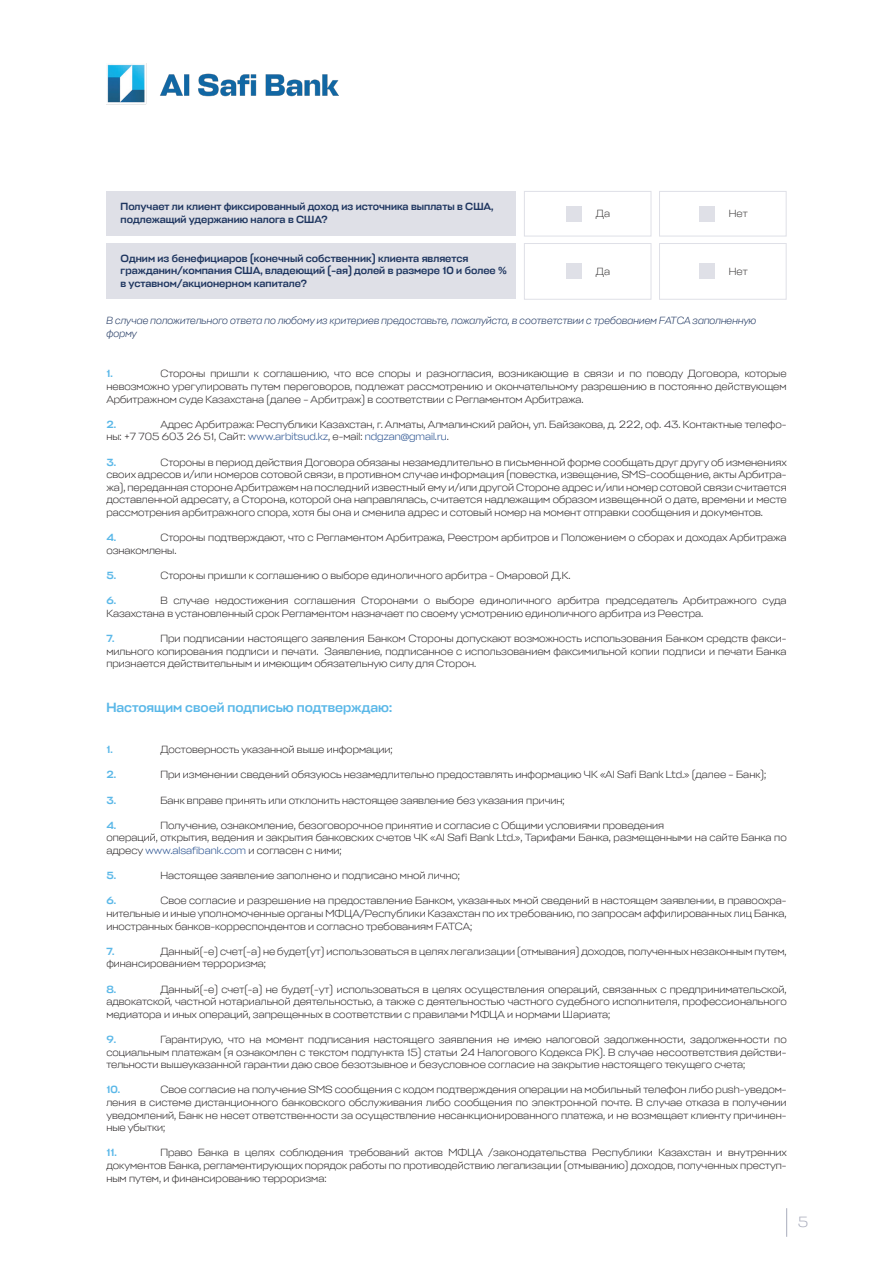
<style>
.page{position:relative;width:893px;height:1263px;background:#fff}
.page>*{position:absolute;margin:0;border:0;box-sizing:border-box;transform-origin:0 0}
.t1{font:300 15px "Stapel";color:#a9acbc}
.t2{font:500 13.5px "Stapel";color:#5bb8e8}
.t3{font:300 10.5px/12.6px "Stapel";color:#231f20;text-align:justify}
.t4{font:500 10.5px/12.6px "Stapel";color:#1f3660}
.t5{font:italic 300 10.5px/12.6px "Stapel";color:#1f3660}
.t6{font:500 10.5px "Stapel";color:#5bb8e8}
.t7{font:300 10.5px "Stapel";color:#373535}
.s1{color:#1b4688}
</style>
<div class="page">
<div style="left:106px;top:191px;width:410px;height:45px;background:#dfe0e7"></div>
<div style="left:524px;top:191px;width:127px;height:45px;border:1px solid #dfe0e7"></div>
<div style="left:659px;top:191px;width:127px;height:45px;border:1px solid #dfe0e7"></div>
<div style="left:566px;top:206px;width:15px;height:15px;background:#dfe0e7"></div>
<div style="left:699px;top:206px;width:15px;height:15px;background:#dfe0e7"></div>
<div style="left:106px;top:243px;width:410px;height:56px;background:#dfe0e7"></div>
<div style="left:524px;top:243px;width:127px;height:57px;border:1px solid #dfe0e7"></div>
<div style="left:659px;top:243px;width:127px;height:57px;border:1px solid #dfe0e7"></div>
<div style="left:566px;top:264px;width:15px;height:15px;background:#dfe0e7"></div>
<div style="left:699px;top:264px;width:15px;height:15px;background:#dfe0e7"></div>
<img style="left:106px;top:64px;width:232px;height:41px">
<svg style="left:786px;top:1208px;width:1px;height:29px"></svg>
<p class="t4" style="left:121px;top:201px;width:374px">Получает ли клиент фиксированный доход из источника выплаты в США, подлежащий удержанию налога в США?</p>
<p class="t7" style="left:596px;top:207px;width:16px">Да</p>
<p class="t7" style="left:729px;top:207px;width:20px">Нет</p>
<p class="t4" style="left:121px;top:252px;width:388px">Одним из бенефициаров (конечный собственник) клиента является гражданин/компания США, владеющий (-ая) долей в размере 10 и более % в уставном/акционерном капитале?</p>
<p class="t7" style="left:596px;top:265px;width:16px">Да</p>
<p class="t7" style="left:729px;top:265px;width:20px">Нет</p>
<p class="t5" style="left:106px;top:314px;width:651px">В случае положительного ответа по любому из критериев предоставьте, пожалуйста, в соответствии с требованием FATCA заполненную форму</p>
<p class="t6" style="left:106px;top:367px;width:8px">1.</p>
<p class="t3" style="left:106px;top:368px;width:682px;text-indent:54px">Стороны пришли к соглашению, что все споры и разногласия, возникающие в связи и по поводу Договора, которые невозможно урегулировать путем переговоров, подлежат рассмотрению и окончательному разрешению в постоянно действующем Арбитражном суде Казахстана (далее – Арбитраж) в соответствии с Регламентом Арбитража.</p>
<p class="t6" style="left:106px;top:418px;width:11px">2.</p>
<p class="t3" style="left:106px;top:418px;width:682px;text-indent:54px">Адрес Арбитража: Республики Казахстан, г. Алматы, Алмалинский район, ул. Байзакова, д. 222, оф. 43. Контактные телефо&shy;ны: +7 705 603 26 51, Сайт: <span class="s1">www.arbitsud.kz</span>, е-маil: <span class="s1">ndgzan@gmail.ru</span>.</p>
<p class="t6" style="left:106px;top:456px;width:11px">3.</p>
<p class="t3" style="left:106px;top:456px;width:682px;text-indent:54px">Стороны в период действия Договора обязаны незамедлительно в письменной форме сообщать друг другу об изменениях своих адресов и/или номеров сотовой связи, в противном случае информация (повестка, извещение, SMS-сообщение, акты Арбитра&shy;жа), переданная стороне Арбитражем на последний известный ему и/или другой Стороне адрес и/или номер сотовой связи считается доставленной адресату, а Сторона, которой она направлялась, считается надлежащим образом извещенной о дате, времени и месте рассмотрения арбитражного спора, хотя бы она и сменила адрес и сотовый номер на момент отправки сообщения и документов.</p>
<p class="t6" style="left:106px;top:531px;width:11px">4.</p>
<p class="t3" style="left:106px;top:531px;width:682px;text-indent:54px">Стороны подтверждают, что с Регламентом Арбитража, Реестром арбитров и Положением о сборах и доходах Арбитража ознакомлены.</p>
<p class="t6" style="left:106px;top:569px;width:11px">5.</p>
<p class="t3" style="left:160px;top:569px;width:412px">Стороны пришли к соглашению о выборе единоличного арбитра - Омаровой Д.К.</p>
<p class="t6" style="left:106px;top:594px;width:11px">6.</p>
<p class="t3" style="left:106px;top:594px;width:682px;text-indent:54px">В случае недостижения соглашения Сторонами о выборе единоличного арбитра председатель Арбитражного суда<br>Казахстана в установленный срок Регламентом назначает по своему усмотрению единоличного арбитра из Реестра.</p>
<p class="t6" style="left:106px;top:632px;width:10px">7.</p>
<p class="t3" style="left:106px;top:632px;width:682px;text-indent:54px">При подписании настоящего заявления Банком Стороны допускают возможность использования Банком средств факси&shy;мильного копирования подписи и печати. Заявление, подписанное с использованием факсимильной копии подписи и печати Банка признается действительным и имеющим обязательную силу для Сторон.</p>
<p class="t2" style="left:106px;top:700px;width:287px">Настоящим своей подписью подтверждаю:</p>
<p class="t6" style="left:106px;top:743px;width:8px">1.</p>
<p class="t3" style="left:160px;top:743px;width:234px">Достоверность указанной выше информации;</p>
<p class="t6" style="left:106px;top:768px;width:11px">2.</p>
<p class="t3" style="left:160px;top:768px;width:607px">При изменении сведений обязуюсь незамедлительно предоставлять информацию ЧК «Al Safi Bank Ltd.» (далее – Банк);</p>
<p class="t6" style="left:106px;top:794px;width:11px">3.</p>
<p class="t3" style="left:160px;top:794px;width:406px">Банк вправе принять или отклонить настоящее заявление без указания причин;</p>
<p class="t6" style="left:106px;top:819px;width:11px">4.</p>
<p class="t3" style="left:106px;top:819px;width:682px;text-align:left;text-indent:54px">Получение, ознакомление, безоговорочное принятие и согласие с Общими условиями проведения<br>операций, открытия, ведения и закрытия банковских счетов ЧК «Al Safi Bank Ltd.», Тарифами Банка, размещенными на сайте Банка по адресу <span class="s1">www.alsafibank.com</span> и согласен с ними;</p>
<p class="t6" style="left:106px;top:869px;width:11px">5.</p>
<p class="t3" style="left:160px;top:869px;width:301px">Настоящее заявление заполнено и подписано мной лично;</p>
<p class="t6" style="left:106px;top:894px;width:11px">6.</p>
<p class="t3" style="left:106px;top:894px;width:682px;text-indent:54px">Свое согласие и разрешение на предоставление Банком, указанных мной сведений в настоящем заявлении, в правоохра&shy;нительные и иные уполномоченные органы МФЦА/Республики Казахстан по их требованию, по запросам аффилированных лиц Банка, иностранных банков-корреспондентов и согласно требованиям FATCA;</p>
<p class="t6" style="left:106px;top:945px;width:10px">7.</p>
<p class="t3" style="left:106px;top:945px;width:682px;text-indent:54px">Данный(-е) счет(-а) не будет(ут) использоваться в целях легализации (отмывания) доходов, полученных незаконным путем, финансированием терроризма;</p>
<p class="t6" style="left:106px;top:983px;width:11px">8.</p>
<p class="t3" style="left:106px;top:983px;width:682px;text-indent:54px">Данный(-е) счет(-а) не будет(-ут) использоваться в целях осуществления операций, связанных с предпринимательской, адвокатской, частной нотариальной деятельностью, а также с деятельностью частного судебного исполнителя, профессионального медиатора и иных операций, запрещенных в соответствии с правилами МФЦА и нормами Шариата;</p>
<p class="t6" style="left:106px;top:1033px;width:11px">9.</p>
<p class="t3" style="left:106px;top:1033px;width:682px;text-indent:54px">Гарантирую, что на момент подписания настоящего заявления не имею налоговой задолженности, задолженности по социальным платежам (я ознакомлен с текстом подпункта 15) статьи 24 Налогового Кодекса РК). В случае несоответствия действи&shy;тельности вышеуказанной гарантии даю свое безотзывное и безусловное согласие на закрытие настоящего текущего счета;</p>
<p class="t6" style="left:106px;top:1083px;width:15px">10.</p>
<p class="t3" style="left:106px;top:1083px;width:682px;text-indent:54px">Свое согласие на получение SMS сообщения с кодом подтверждения операции на мобильный телефон либо push-уведом&shy;ления в системе дистанционного банковского обслуживания либо сообщения по электронной почте. В случае отказа в получении уведомлений, Банк не несет ответственности за осуществление несанкционированного платежа, и не возмещает клиенту причинен&shy;ные убытки;</p>
<p class="t6" style="left:106px;top:1146px;width:12px">11.</p>
<p class="t3" style="left:106px;top:1146px;width:682px;text-indent:54px">Право Банка в целях соблюдения требований актов МФЦА /законодательства Республики Казахстан и внутренних документов Банка, регламентирующих порядок работы по противодействию легализации (отмыванию) доходов, полученных преступ&shy;ным путем, и финансированию терроризма:</p>
<h1 class="t1" style="left:798px;top:1213px;width:12px">5</h1>
</div>
